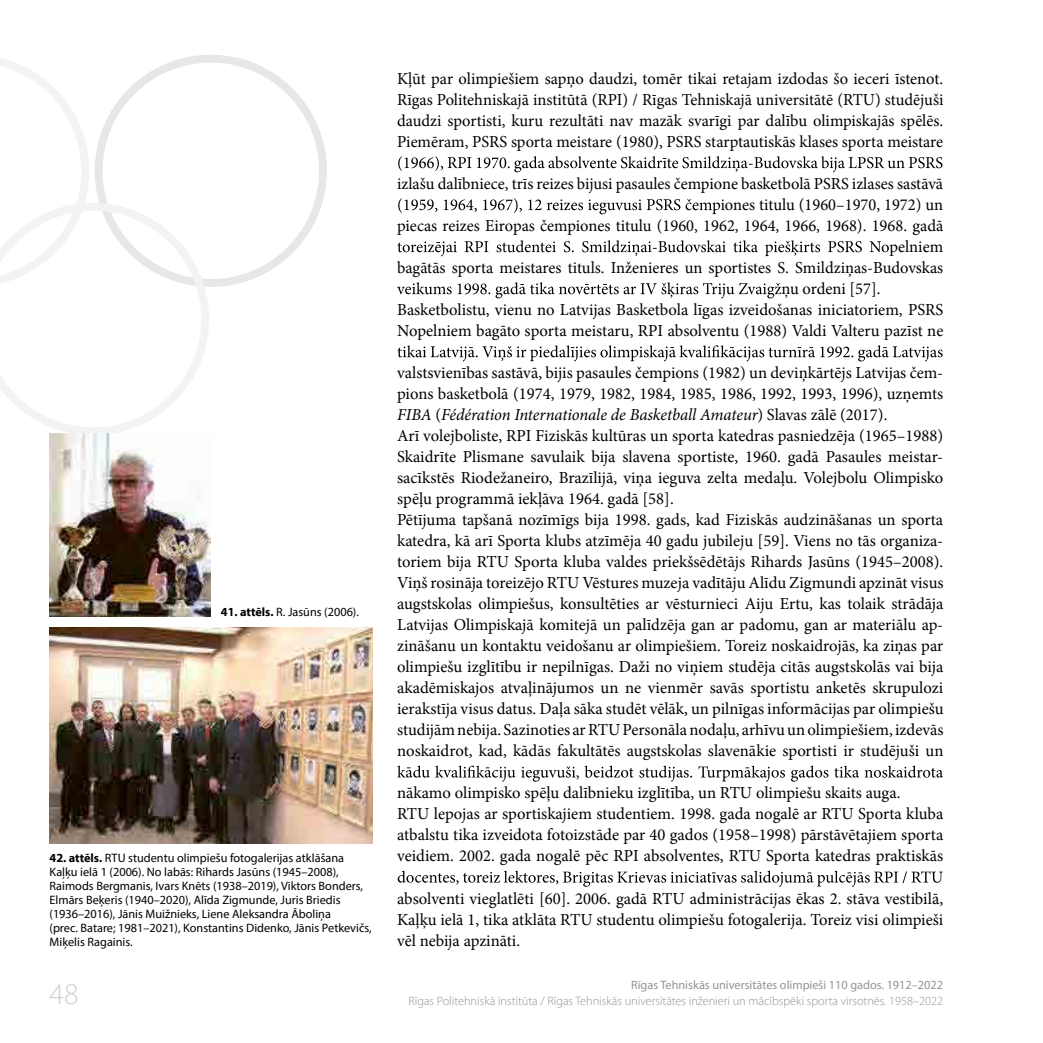
<style>
.page{position:relative;width:1043px;height:1043px;background:#fff}
.page>*{position:absolute;margin:0;border:0;box-sizing:border-box;transform-origin:0 0}
.t1{font:300 29.75px "Myriad Pro";color:#d1d1cf}
.t2{font:16.62px/21px "Minion Pro";color:#000;text-align:justify}
.t3{font:12.25px/14.2px "Myriad Pro";color:#000}
.t4{font:300 12.25px "Myriad Pro";color:#959490}
.t5{font:12.25px "Myriad Pro";color:#959490}
.s1{font-weight:700}
.s2{font-style:italic}
</style>
<div class="page">
<svg style="left:95px;top:55px;width:232px;height:232px"></svg>
<svg style="left:0;top:203px;width:209px;height:232px"></svg>
<svg style="left:0;top:58px;width:89px;height:229px"></svg>
<svg style="left:398px;top:156px;width:544px;height:16px"></svg>
<svg style="left:398px;top:198px;width:326px;height:16px"></svg>
<svg style="left:397px;top:240px;width:491px;height:16px"></svg>
<svg style="left:397px;top:282px;width:384px;height:16px"></svg>
<svg style="left:397px;top:345px;width:545px;height:16px"></svg>
<svg style="left:397px;top:765px;width:545px;height:16px"></svg>
<svg style="left:397px;top:870px;width:545px;height:16px"></svg>
<img style="left:50px;top:433px;width:161px;height:183px">
<img style="left:50px;top:627px;width:322px;height:216px">
<p class="t3" style="left:221px;top:604px;width:140px"><span class="s1">41. attēls.</span> R. Jasūns (2006).</p>
<p class="t3" style="left:49px;top:850px;width:324px"><span class="s1">42. attēls.</span> RTU studentu olimpiešu fotogalerijas atklāšana Kaļķu ielā 1 (2006). No labās: Rihards Jasūns (1945–2008), Raimods Bergmanis, Ivars Knēts (1938–2019), Viktors Bonders, Elmārs Beķeris (1940–2020), Alīda Zigmunde, Juris Briedis (1936–2016), Jānis Muižnieks, Liene Aleksandra Āboliņa<br>(prec. Batare; 1981–2021), Konstantins Didenko, Jānis Petkevičs, Miķelis Ragainis.</p>
<p class="t2" style="left:397px;top:68px;width:548px">Kļūt par olimpiešiem sapņo daudzi, tomēr tikai retajam izdodas šo ieceri īstenot.<br>Rī gas Politehniskajā institūtā (RPI) / Rīgas Tehniskajā universitātē (RTU) studējuši daudzi sportisti, kuru rezultāti nav mazāk svarīgi par dalību olim piskajās spēlēs.<br>Pie mēram, PSRS sporta meistare (1980), PSRS starptautiskās kla ses sporta meistare</p>
<p class="t2" style="left:397px;top:173px;width:547px">izlašu dalībniece, trīs reizes bijusi pasaules čempione bas ketbolā PSRS izlases sastāvā</p>
<p class="t2" style="left:724px;top:194px;width:220px">ones titulu (1960–1970, 1972) un</p>
<p class="t2" style="left:397px;top:215px;width:547px">piecas reizes Eiropas čempiones titulu (1960, 1962, 1964, 1966, 1968). 1968. gadā</p>
<p class="t2" style="left:889px;top:236px;width:55px">pelniem</p>
<p class="t2" style="left:397px;top:257px;width:547px">bagātās sporta meistares tituls. Inženieres un sportistes S. Smildziņas-Budovskas</p>
<p class="t2" style="left:781px;top:278px;width:101px">ņu ordeni [57].</p>
<p class="t2" style="left:397px;top:299px;width:547px">Basketbolistu, vienu no Latvijas Basketbola līgas izveidošanas iniciatoriem, PSRS</p>
<p class="t2" style="left:397px;top:320px;width:547px">No pelniem bagāto sporta meistaru, RPI absolventu (1988) Valdi Valteru pazīst ne</p>
<p class="t2" style="left:397px;top:362px;width:548px;text-align:left">valstsvienības sastāvā, bijis pasaules čempions (1982) un deviņkārtējs Latvijas čem&shy;pions basketbolā (1974, 1979, 1982, 1984, 1985, 1986, 1992, 1993, 1996), uzņemts <span class="s2">FIBA</span> (<span class="s2">Fédération Internationale de Basketball Amateur</span>) Slavas zālē (2017).<br>Arī volejboliste, RPI Fiziskās kultūras un sporta katedras pasniedzēja (1965–1988)<br>Skaidrīte Plismane savulaik bija slavena sportiste, 1960. gadā Pasaules meistar&shy;sacīkstēs Riodežaneiro, Brazīlijā, viņa ieguva zelta medaļu. Volejbolu Olimpisko spēļu programmā iekļāva 1964. gadā [58].<br>Pētījuma tapšanā nozīmīgs bija 1998. gads, kad Fiziskās audzināšanas un spor ta ka tedra, kā arī Sporta klubs atzīmēja 40 gadu jubileju [59]. Viens no tās organiza&shy;toriem bija RTU Sporta kluba valdes priekšsēdētājs Rihards Jasūns (1945–2008).<br>Viņš rosināja toreizējo RTU Vēstures muzeja vadītāju Alīdu Zigmundi apzināt visus augstskolas olimpiešus, konsultēties ar vēsturnieci Aiju Ertu, kas tolaik strādāja Latvijas Olimpiskajā komitejā un palīdzēja gan ar padomu, gan ar materiālu ap&shy;zinā šanu un kontaktu veidošanu ar olimpiešiem. Toreiz noskaidrojās, ka ziņas par olimpiešu izglītību ir nepilnīgas. Daži no viņiem studēja citās augstskolās vai bija akadēmiskajos atvaļinājumos un ne vienmēr savās sportistu anketēs skrupulozi ierakstīja visus datus. Daļa sāka studēt vēlāk, un pilnīgas informācijas par olimpiešu studijām nebija. Sazinoties ar RTU Personāla nodaļu, arhīvu un olimpiešiem, izdevās noskaidrot, kad, kādās fakultātēs augstskolas slavenākie sportisti ir studējuši un</p>
<p class="t2" style="left:397px;top:782px;width:547px;text-align:left">nākamo olimpisko spēļu dalībnieku izglītība, un RTU olimpiešu skaits auga.<br>RTU lepojas ar sportiskajiem studentiem. 1998. gada nogalē ar RTU Sporta kluba atbalstu tika izveidota fotoizstāde par 40 gados (1958–1998) pārstāvētajiem sporta veidiem. 2002. gada nogalē pēc RPI absolventes, RTU Sporta katedras prak tis kās</p>
<p class="t2" style="left:397px;top:887px;width:547px">absolventi vieglatlēti [60]. 2006. gadā RTU administrācijas ēkas 2. stāva vesti bilā, Kaļķu ielā 1, tika atklāta RTU studentu olimpiešu fotogalerija. Toreiz visi olimpieši vēl nebija apzināti.</p>
<h1 class="t1" style="left:50px;top:977px;width:31px">48</h1>
<p class="t5" style="left:631px;top:976px;width:313px">Rīgas Tehniskās universitātes olimpieši 110 gados. 1912–2022</p>
<p class="t4" style="left:408px;top:993px;width:536px">Rīgas Politehniskā institūta / Rīgas Tehniskās universitātes inženieri un mācībspēki sporta virsotnēs. 1958–2022</p>
</div>
